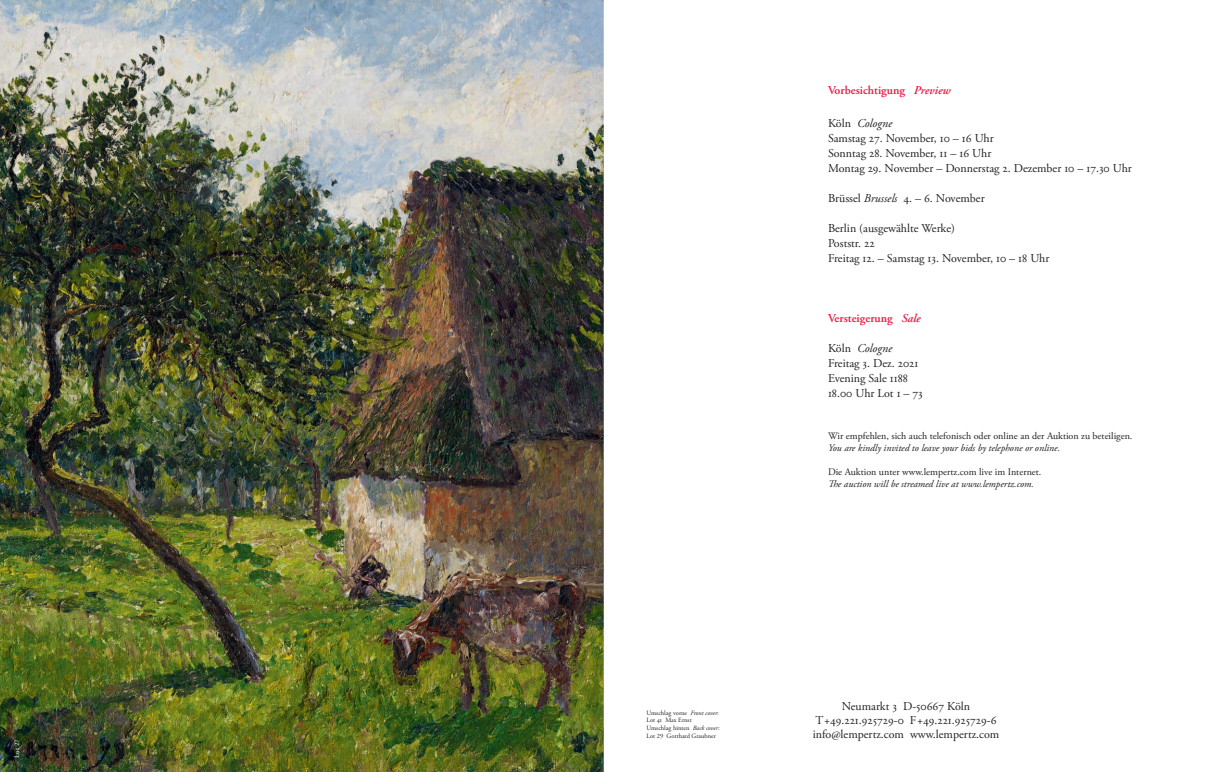
<style>
.page{position:relative;width:1208px;height:772px;background:#fff}
.page>*{position:absolute;margin:0;border:0;box-sizing:border-box;transform-origin:0 0}
.t1{font:12px/15px "Adobe Garamond Pro";color:#231f20}
.t2{font:600 12px "Adobe Garamond Pro";color:#ed1845}
.t3{font:10px "Adobe Garamond Pro";color:#231f20}
.t4{font:italic 10px "Adobe Garamond Pro";color:#231f20}
.t5{font:7px "Adobe Garamond Pro";color:#fff}
.t6{font:6.5px/7.8px "Adobe Garamond Pro";color:#231f20}
.s1{font-style:italic}
</style>
<div class="page">
<img style="left:0;top:0;width:604px;height:771px">
<p class="t5" style="left:13px;top:757px;width:20px;rotate:-90deg">Lot 27</p>
<p class="t6" style="left:646px;top:708px;width:75px">Umschlag vorne <span class="s1">Front cover</span>:<br>Lot 41 Max Ernst<br>Umschlag hinten <span class="s1">Back cover</span>:<br>Lot 29 Gotthard Graubner</p>
<p class="t2" style="left:828px;top:83px;width:124px">Vorbesichtigung <span class="s1">Preview</span></p>
<p class="t1" style="left:828px;top:116px;width:305px">Köln <span class="s1">Cologne<br></span>Samstag 27. November, 10 – 16 Uhr<br>Sonntag 28. November, 11 – 16 Uhr<br>Montag 29. November – Donnerstag 2. Dezember 10 – 17.30 Uhr</p>
<p class="t1" style="left:828px;top:191px;width:158px">Brüssel <span class="s1">Brussels</span> 4. – 6. November</p>
<p class="t1" style="left:828px;top:221px;width:223px">Berlin (ausgewählte Werke)<br>Poststr. 22<br>Freitag 12. – Samstag 13. November, 10 – 18 Uhr</p>
<p class="t2" style="left:828px;top:311px;width:94px">Versteigerung <span class="s1">Sale</span></p>
<p class="t1" style="left:828px;top:341px;width:96px">Köln <span class="s1">Cologne<br></span>Freitag 3. Dez. 2021<br>Evening Sale 1188<br>18.00 Uhr Lot 1 – 73</p>
<p class="t3" style="left:828px;top:430px;width:306px">Wir empfehlen, sich auch telefonisch oder online an der Auktion zu beteiligen.</p>
<p class="t4" style="left:828px;top:442px;width:234px">You are kindly invited to leave your bids by telephone or online.</p>
<p class="t3" style="left:828px;top:466px;width:215px">Die Auktion unter www.lempertz.com live im Internet.</p>
<p class="t4" style="left:828px;top:478px;width:207px">The auction will be streamed live at www.lempertz.com.</p>
<p class="t1" style="left:812px;top:699px;width:188px;line-height:14px;text-align:center">Neumarkt 3 D-50667 Köln<br>T +49.221.925729-0 F +49.221.925729-6 info@lempertz.com www.lempertz.com</p>
</div>
